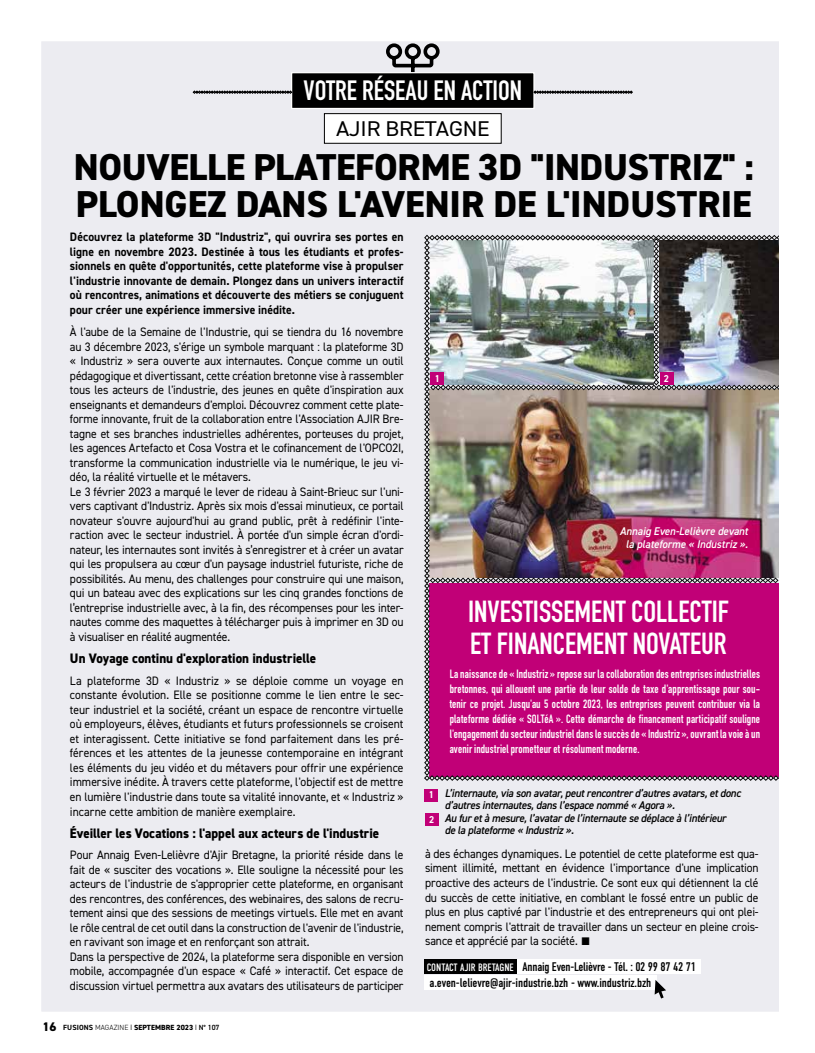
<style>
.page{position:relative;width:815px;height:1053px;background:#fff}
.page>*{position:absolute;margin:0;border:0;box-sizing:border-box;transform-origin:0 0}
.t1{font:800 37.5px/37.5px "DIN2014";letter-spacing:-.01em;color:#000}
.t2{font:700 30px/31.2px "DIN Condensed";color:#fff}
.t3{font:700 27.5px "DIN Condensed";color:#fff}
.t4{font:21.38px "DIN2014";letter-spacing:-.01em;color:#000;scale:1.08 1}
.t5{font:800 13.75px "DIN2014";color:#000;scale:.95 1}
.t6{font:12.5px "DIN Condensed";letter-spacing:-.01em;color:#000}
.t7{font:12.25px/14.5px "DIN2014";letter-spacing:-.01em;color:#000;scale:.95 1}
.t8{font:700 12.25px/14.5px "DIN2014";letter-spacing:.005em;color:#000;text-align:justify;scale:.95 1}
.t9{font:700 11.88px/15px "DIN Condensed";letter-spacing:.01em;color:#fff;text-align:justify;scale:.95 1}
.t10{font:italic 600 11.25px/12.5px "DIN2014";letter-spacing:-.02em;color:#000;scale:.95 1}
.t11{font:italic 600 11.25px/12.5px "DIN2014";color:#fff;text-align:center;scale:.95 1}
.t12{font:10.75px "DIN Condensed";color:#fff}
.t13{font:700 10px "DIN2014";color:#fff;scale:.95 1}
.t14{font:800 7.5px "DIN2014";letter-spacing:.01em;color:#000}
.s1{font-size:12.5px}
.s2{font-weight:700}
.s3{font-weight:300}
.s4{font-weight:600}
</style>
<div class="page">
<div style="left:41px;top:41px;width:738px;height:971px;background:#ececf1"></div>
<svg style="left:384px;top:42px;width:57px;height:30px;background:#949497"></svg>
<div style="left:291px;top:72px;width:244px;height:37px;background:#000;border:1px solid #fff"></div>
<svg style="left:193px;top:91px;width:99px;height:3px"></svg>
<svg style="left:534px;top:91px;width:99px;height:3px"></svg>
<div style="left:424px;top:959px;width:94px;height:15px;background:#000"></div>
<div style="left:424px;top:975px;width:232px;height:15px;background:#fff"></div>
<div style="left:518px;top:959px;width:183px;height:15px;background:#fff"></div>
<svg style="left:655px;top:979px;width:11px;height:19px"></svg>
<img style="left:424px;top:235px;width:355px;height:545px">
<div style="left:424px;top:788px;width:14px;height:13px;background:#c10077"></div>
<div style="left:431px;top:372px;width:13px;height:12px;background:#c10077"></div>
<div style="left:660px;top:372px;width:13px;height:12px;background:#c10077"></div>
<div style="left:425px;top:813px;width:13px;height:13px;background:#c10077"></div>
<div style="left:324px;top:113px;width:177px;height:30px;background:#fff;border:1px solid #000"></div>
<h3 class="t3" style="left:304px;top:72px;width:220px">VOTRE RÉSEAU EN ACTION</h3>
<h3 class="t4" style="left:336px;top:115px;width:144px">AJIR BRETAGNE</h3>
<h1 class="t1" style="left:74px;top:148px;width:681px">NOUVELLE PLATEFORME 3D "INDUSTRIZ" :<br>PLONGEZ DANS L'AVENIR DE L'INDUSTRIE</h1>
<p class="t8" style="left:70px;top:230px;width:353px">Découvrez la plateforme 3D "Industriz", qui ouvrira ses portes en ligne en novembre 2023. Destinée à tous les étudiants et profes&shy;sionnels en quête d'opportunités, cette plateforme vise à propulser l'industrie innovante de demain. Plongez dans un univers interactif où rencontres, animations et découverte des métiers se conjuguent pour créer une expérience immersive inédite.</p>
<p class="t7" style="left:70px;top:324px;width:353px">À l'aube de la Semaine de l'Industrie, qui se tiendra du 16 novembre au 3 décembre 2023, s'érige un symbole marquant : la plateforme 3D « Industriz » sera ouverte aux internautes. Conçue comme un outil pédagogique et divertissant, cette création bretonne vise à rassembler tous les acteurs de l'industrie, des jeunes en quête d'inspiration aux enseignants et demandeurs d'emploi. Découvrez comment cette plate&shy;forme innovante, fruit de la collaboration entre l'Association AJIR Bre&shy;tagne et ses branches industrielles adhérentes, porteuses du projet, les agences Artefacto et Cosa Vostra et le cofinancement de l'OPCO2I, transforme la communication industrielle via le numérique, le jeu vi&shy;déo, la réalité virtuelle et le métavers.<br>Le 3 février 2023 a marqué le lever de rideau à Saint-Brieuc sur l'uni&shy;vers captivant d'Industriz. Après six mois d'essai minutieux, ce portail novateur s'ouvre aujourd'hui au grand public, prêt à redéfinir l'inte&shy;raction avec le secteur industriel. À portée d'un simple écran d'ordi&shy;nateur, les internautes sont invités à s’enregistrer et à créer un avatar qui les propulsera au cœur d'un paysage industriel futuriste, riche de possibilités. Au menu, des challenges pour construire qui une maison, qui un bateau avec des explications sur les cinq grandes fonctions de l’entreprise industrielle avec, à la fin, des récompenses pour les inter&shy;nautes comme des maquettes à télécharger puis à imprimer en 3D ou à visualiser en réalité augmentée.</p>
<p class="t5" style="left:70px;top:649px;width:261px">Un Voyage continu d'exploration industrielle</p>
<p class="t7" style="left:70px;top:673px;width:353px;text-align:justify">La plateforme 3D « Industriz » se déploie comme un voyage en constante évolution. Elle se positionne comme le lien entre le sec&shy;teur industriel et la société, créant un espace de rencontre virtuelle où employeurs, élèves, étudiants et futurs professionnels se croisent et interagissent. Cette initiative se fond parfaitement dans les pré&shy;férences et les attentes de la jeunesse contemporaine en intégrant les éléments du jeu vidéo et du métavers pour offrir une expérience immersive inédite. À travers cette plateforme, l'objectif est de mettre en lumière l'industrie dans toute sa vitalité innovante, et « Industriz » incarne cette ambition de manière exemplaire.</p>
<p class="t5" style="left:70px;top:823px;width:327px">Éveiller les Vocations : l'appel aux acteurs de l'industrie</p>
<p class="t7" style="left:70px;top:847px;width:353px">Pour Annaig Even-Lelièvre d'Ajir Bretagne, la priorité réside dans le fait de « susciter des vocations ». Elle souligne la nécessité pour les acteurs de l'industrie de s'approprier cette plateforme, en organisant des rencontres, des conférences, des webinaires, des salons de recru&shy;tement ainsi que des sessions de meetings virtuels. Elle met en avant le rôle central de cet outil dans la construction de l'avenir de l'industrie, en ravivant son image et en renforçant son attrait.<br>Dans la perspective de 2024, la plateforme sera disponible en version mobile, accompagnée d'un espace « Café » interactif. Cet espace de discussion virtuel permettra aux avatars des utilisateurs de participer</p>
<p class="t7" style="left:425px;top:846px;width:353px;text-align:justify">à des échanges dynamiques. Le potentiel de cette plateforme est qua&shy;siment illimité, mettant en évidence l'importance d'une implication proactive des acteurs de l'industrie. Ce sont eux qui détiennent la clé du succès de cette initiative, en comblant le fossé entre un public de plus en plus captivé par l'industrie et des entrepreneurs qui ont plei&shy;nement compris l'attrait de travailler dans un secteur en pleine crois&shy;sance et apprécié par la société. ■</p>
<p class="t13" style="left:435px;top:371px;width:7px">1</p>
<p class="t13" style="left:664px;top:371px;width:7px">2</p>
<p class="t11" style="left:620px;top:525px;width:136px">Annaig Even-Lelièvre devant la plateforme « Industriz ».</p>
<h2 class="t2" style="left:468px;top:596px;width:262px">INVESTISSEMENT COLLECTIF<br>ET FINANCEMENT NOVATEUR</h2>
<p class="t9" style="left:450px;top:666px;width:328px">La naissance de « Industriz » repose sur la collaboration des entreprises industrielles bretonnes, qui allouent une partie de leur solde de taxe d'apprentissage pour sou&shy;tenir ce projet. Jusqu'au 5 octobre 2023, les entreprises peuvent contribuer via la plateforme dédiée « SOLTéA ». Cette démarche de financement participatif souligne l'engagement du secteur industriel dans le succès de « Industriz », ouvrant la voie à un avenir industriel prometteur et résolument moderne.</p>
<p class="t10" style="left:445px;top:786px;width:313px">L’internaute, via son avatar, peut rencontrer d’autres avatars, et donc d’autres internautes, dans l’espace nommé « Agora ».<br>Au fur et à mesure, l’avatar de l’internaute se déplace à l’intérieur<br>de la plateforme « Industriz ».</p>
<p class="t13" style="left:429px;top:788px;width:7px">1</p>
<p class="t13" style="left:429px;top:812px;width:7px">2</p>
<p class="t6" style="left:523px;top:959px;width:175px">Annaig Even-Lelièvre - Tél. : 02 99 87 42 71</p>
<p class="t12" style="left:427px;top:961px;width:89px">CONTACT AJIR BRETAGNE</p>
<p class="t6" style="left:430px;top:975px;width:223px">a.even-lelievre@ajir-industrie.bzh - www.industriz.bzh</p>
<p class="t14" style="left:42px;top:1021px;width:179px"><span class="s1">16</span> <span class="s2">FUSIONS</span> <span class="s3">MAGAZINE</span> SEPTEMBRE 2023 <span class="s4">N° 107</span></p>
</div>
